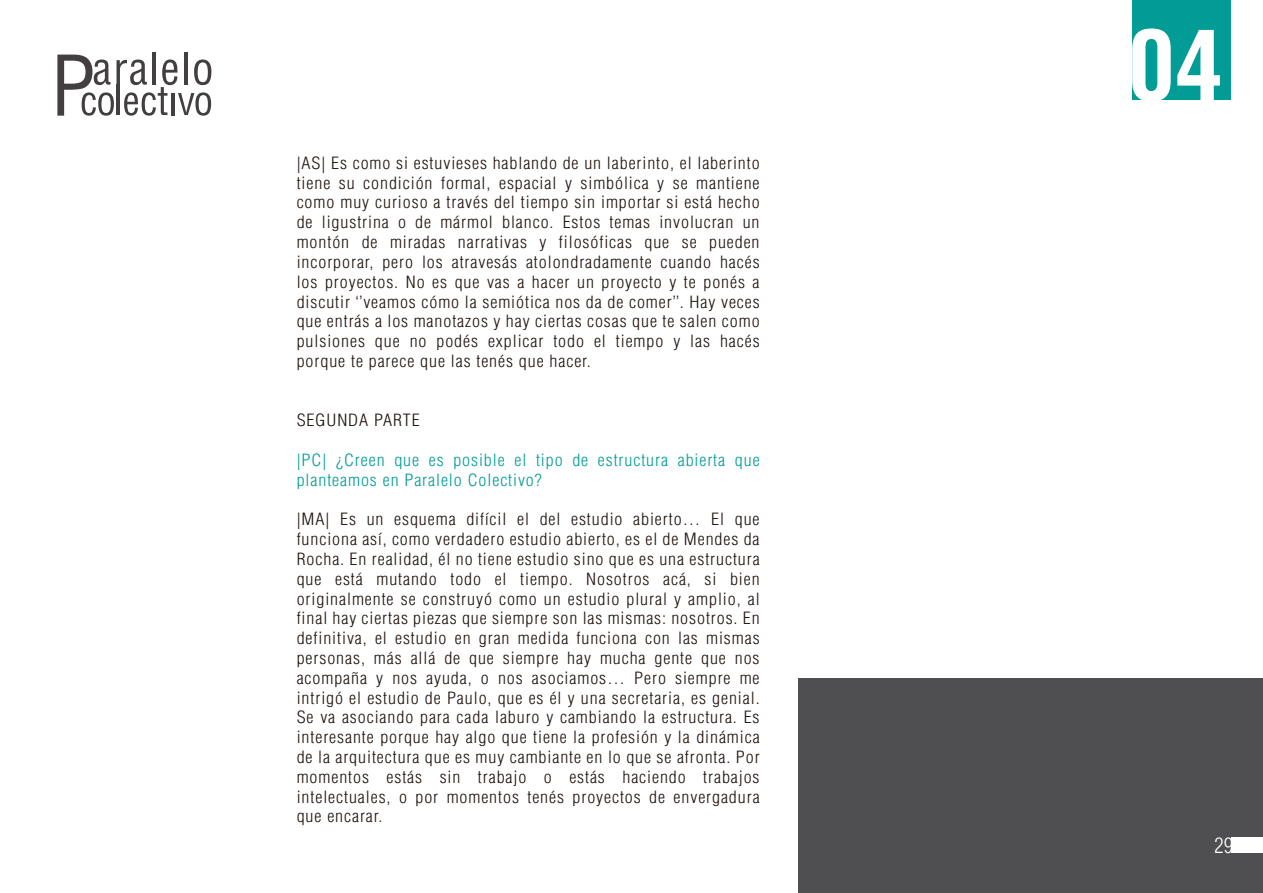
<style>
.page{position:relative;width:1263px;height:893px;background:#fff}
.page>*{position:absolute;margin:0;border:0;box-sizing:border-box;transform-origin:0 0}
.t1{font:700 condensed 95.1px "Helvetica LT Std";color:#fff}
.t2{font:condensed 81.45px "Helvetica LT Std";color:#433f40}
.t3{font:300 condensed 21px "Helvetica LT Std";color:#fff}
.t4{font:300 condensed 16.5px/19.8px "Helvetica LT Std";letter-spacing:.05em;color:#1e120d;text-align:justify;scale:1.09 1}
.t5{font:300 condensed 16.5px/19.8px "Helvetica LT Std";letter-spacing:.05em;color:#009c95;scale:1.09 1}
</style>
<div class="page">
<div style="left:798px;top:679px;width:465px;height:214px;background:#4f4e50"></div>
<div style="left:1132px;top:1px;width:99px;height:99px;background:#009c95"></div>
<hr style="left:152px;top:52px;width:4px;height:32px;background:#433f40">
<hr style="left:184px;top:52px;width:3px;height:32px;background:#433f40">
<svg style="left:82px;top:60px;width:129px;height:56px"></svg>
<div style="left:1231px;top:837px;width:32px;height:16px;background:#fff"></div>
<h2 class="t2" style="left:50px;top:35px;width:47px">P</h2>
<p class="t4" style="left:297px;top:153px;width:426px">|AS| Es como si estuvieses hablando de un laberinto, el laberinto tiene su condición formal, espacial y simbólica y se mantiene como muy curioso a través del tiempo sin importar si está hecho de ligustrina o de mármol blanco. Estos temas involucran un montón de miradas narrativas y filosóficas que se pueden incorporar, pero los atravesás atolondradamente cuando hacés los proyectos. No es que vas a hacer un proyecto y te ponés a discutir ‘’veamos cómo la semiótica nos da de comer’’. Hay veces que entrás a los manotazos y hay ciertas cosas que te salen como pulsiones que no podés explicar todo el tiempo y las hacés porque te parece que las tenés que hacer.</p>
<p class="t4" style="left:297px;top:410px;width:114px">SEGUNDA PARTE</p>
<p class="t5" style="left:297px;top:450px;width:426px">|PC| ¿Creen que es posible el tipo de estructura abierta que planteamos en Paralelo Colectivo?</p>
<p class="t4" style="left:297px;top:509px;width:426px">|MA| Es un esquema difícil el del estudio abierto… El que funciona así, como verdadero estudio abierto, es el de Mendes da Rocha. En realidad, él no tiene estudio sino que es una estructura que está mutando todo el tiempo. Nosotros acá, si bien originalmente se construyó como un estudio plural y amplio, al final hay ciertas piezas que siempre son las mismas: nosotros. En definitiva, el estudio en gran medida funciona con las mismas personas, más allá de que siempre hay mucha gente que nos acompaña y nos ayuda, o nos asociamos… Pero siempre me intrigó el estudio de Paulo, que es él y una secretaria, es genial.<br>Se va asociando para cada laburo y cambiando la estructura. Es interesante porque hay algo que tiene la profesión y la dinámica de la arquitectura que es muy cambiante en lo que se afronta. Por momentos estás sin trabajo o estás haciendo trabajos intelectuales, o por momentos tenés proyectos de envergadura que encarar.</p>
<h1 class="t1" style="left:1127px;top:6px;width:97px">04</h1>
<p class="t3" style="left:1214px;top:832px;width:20px">29</p>
</div>
